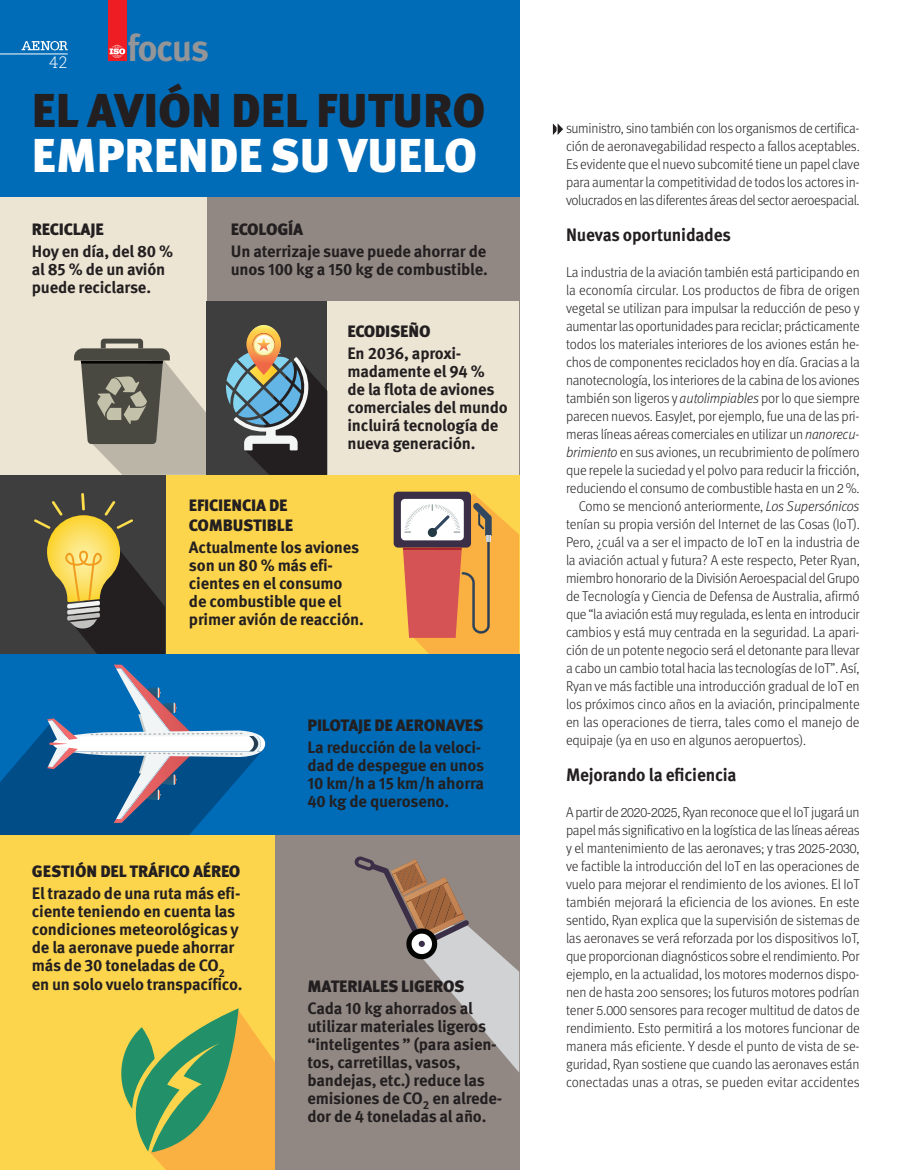
<style>
.page{position:relative;width:915px;height:1170px;background:#fff}
.page>*{position:absolute;margin:0;border:0;box-sizing:border-box;transform-origin:0 0}
.box-h1{font:900 47.4px/45.3px "Meta Pro";color:#231f20}
.Cover_-_Focus{font:700 37.35px "Meta Pro";letter-spacing:-.045em;color:#939598}
.ladillo{font:700 18px "Meta Pro";letter-spacing:-.01em;color:#231f20;scale:.96 1}
.box-h2{font:700 16.5px/18px "Meta Pro";letter-spacing:-.01em;color:#231f20}
.box-h1-2{font:900 16.5px/19.5px "Meta Pro";letter-spacing:-.01em;color:#231f20}
.t1{font:300 16.5px "Caecilia LT Std";color:#fff}
.Texto{font:300 14.25px/18px "Meta Pro";letter-spacing:-.015em;color:#231f20;text-align:justify;scale:.96 1}
.s1{color:#fff}
.s2{font-style:italic}
.s3{font-family:"Helvetica Neue LT Std";font-size:12.75px}
</style>
<div class="page">
<div style="left:0;top:0;width:519px;height:1169px;background:#918883"></div>
<div style="left:0;top:195px;width:206px;height:280px;background:#ece5d4"></div>
<svg style="left:74px;top:338px;width:132px;height:137px"></svg>
<div style="left:0;top:0;width:519px;height:197px;background:#006bb6"></div>
<svg style="left:552px;top:123px;width:11px;height:12px"></svg>
<div style="left:206px;top:301px;width:313px;height:174px;background:#ece5d4"></div>
<div style="left:206px;top:301px;width:121px;height:174px;background:#3e3e3f"></div>
<svg style="left:226px;top:325px;width:101px;height:150px"></svg>
<div style="left:166px;top:475px;width:353px;height:180px;background:#fcd54d"></div>
<div style="left:393px;top:491px;width:78px;height:56px;background:#3a2f46;border-radius:4px"></div>
<div style="left:401px;top:499px;width:62px;height:41px;background:#fff;border-radius:4px"></div>
<svg style="left:403px;top:493px;width:116px;height:162px"></svg>
<hr style="left:403px;top:547px;width:58px;height:3px;background:#ab2630">
<div style="left:0;top:835px;width:276px;height:334px;background:#fcd54d"></div>
<svg style="left:121px;top:1008px;width:154px;height:161px"></svg>
<div style="left:275px;top:835px;width:244px;height:334px;background:#918883"></div>
<svg style="left:354px;top:856px;width:165px;height:216px"></svg>
<div style="left:0;top:475px;width:165px;height:180px;background:#3e3e3f"></div>
<svg style="left:34px;top:493px;width:131px;height:162px"></svg>
<div style="left:0;top:655px;width:519px;height:180px;background:#006bb6"></div>
<hr style="left:0;top:54px;width:68px;height:1px;background:#fff">
<svg style="left:22px;top:41px;width:46px;height:10px"></svg>
<div style="left:108px;top:0;width:18px;height:61px;background:#ee1d23"></div>
<svg style="left:109px;top:44px;width:17px;height:14px"></svg>
<svg style="left:0;top:664px;width:265px;height:171px"></svg>
<p class="t1" style="left:49px;top:53px;width:20px">42</p>
<p class="Cover_-_Focus" style="left:127px;top:18px;width:83px">focus</p>
<p class="box-h1" style="left:32px;top:85px;width:455px">EL AVIÓN DEL FUTURO<br><span class="s1">EMPRENDE SU VUELO</span></p>
<p class="box-h1-2" style="left:32px;top:219px;width:73px">RECICLAJE</p>
<p class="box-h2" style="left:32px;top:241px;width:143px">Hoy en día, del 80 % al 85 % de un avión puede reciclarse.</p>
<p class="box-h1-2" style="left:231px;top:219px;width:74px">ECOLOGÍA</p>
<p class="box-h2" style="left:231px;top:241px;width:258px">Un aterrizaje suave puede ahorrar de unos 100 kg a 150 kg de combustible.</p>
<p class="box-h1-2" style="left:347px;top:320px;width:85px">ECODISEÑO</p>
<p class="box-h2" style="left:347px;top:343px;width:162px">En 2036, aproxi&shy;madamente el 94 %<br>de la flota de aviones comerciales del mundo incluirá tecnología de nueva generación.</p>
<p class="box-h1-2" style="left:189px;top:495px;width:106px">EFICIENCIA DE<br>COMBUSTIBLE</p>
<p class="box-h2" style="left:189px;top:537px;width:176px">Actualmente los aviones son un 80 % más efi&shy;cientes en el consumo de combustible que el primer avión de reacción.</p>
<p class="box-h1-2" style="left:307px;top:714px;width:177px">PILOTAJE DE AERONAVES</p>
<p class="box-h2" style="left:307px;top:737px;width:178px">La reducción de la veloci&shy;dad de despegue en unos<br>10 km/h a 15 km/h ahorra<br>40 kg de queroseno.</p>
<p class="box-h1-2" style="left:32px;top:860px;width:210px">GESTIÓN DEL TRÁFICO AÉREO</p>
<p class="box-h2" style="left:32px;top:883px;width:212px">El trazado de una ruta más efi&shy;ciente teniendo en cuenta las condiciones meteorológicas y de la aeronave puede ahorrar más de 30 toneladas de CO<sub>2 </sub>en un solo vuelo transpacífico.</p>
<p class="box-h1-2" style="left:307px;top:975px;width:158px">MATERIALES LIGEROS</p>
<p class="box-h2" style="left:307px;top:997px;width:196px">Cada 10 kg ahorrados al utilizar materiales ligeros “inteligentes ” (para asien&shy;tos, carretillas, vasos, bandejas, etc.) reduce las emisiones de CO<sub>2</sub> en alrede&shy;dor de 4 toneladas al año.</p>
<p class="Texto" style="left:566px;top:118px;width:307px">suministro, sino también con los organismos de certifica&shy;ción de aeronavegabilidad respecto a fallos aceptables.<br>Es evidente que el nuevo subcomité tiene un papel clave para aumentar la competitividad de todos los actores in&shy;volucrados en las diferentes áreas del sector aeroespacial.</p>
<p class="ladillo" style="left:566px;top:220px;width:173px">Nuevas oportunidades</p>
<p class="Texto" style="left:566px;top:262px;width:307px">La industria de la aviación también está participando en la economía circular. Los productos de fibra de origen vegetal se utilizan para impulsar la reducción de peso y aumentar las oportunidades para reciclar; prácticamente todos los materiales interiores de los aviones están he&shy;chos de componentes reciclados hoy en día. Gracias a la nanotecnología, los interiores de la cabina de los aviones también son ligeros y <span class="s2">autolimpiables</span> por lo que siempre parecen nuevos. EasyJet, por ejemplo, fue una de las pri&shy;meras líneas aéreas comerciales en utilizar un <span class="s2">nanorecu&shy;brimiento</span> en sus aviones, un recubrimiento de polímero que repele la suciedad y el polvo para reducir la fricción, reduciendo el consumo de combustible hasta en un <span class="s3">2</span> %.</p>
<p class="Texto" style="left:566px;top:496px;width:307px;text-indent:13px">Como se mencionó anteriormente, <span class="s2">Los Supersónicos </span>tenían su propia versión del Internet de las Cosas (IoT).<br>Pero, ¿cuál va a ser el impacto de IoT en la industria de la aviación actual y futura? A este respecto, Peter Ryan, miembro honorario de la División Aeroespacial del Grupo de Tecnología y Ciencia de Defensa de Australia, afirmó que “la aviación está muy regulada, es lenta en introducir cambios y está muy centrada en la seguridad. La apari&shy;ción de un potente negocio será el detonante para llevar a cabo un cambio total hacia las tecnologías de IoT”. Así, Ryan ve más factible una introducción gradual de IoT en los próximos cinco años en la aviación, principalmente en las operaciones de tierra, tales como el manejo de equipaje (ya en uso en algunos aeropuertos).</p>
<p class="ladillo" style="left:566px;top:760px;width:179px">Mejorando la eficiencia</p>
<p class="Texto" style="left:566px;top:802px;width:307px">A partir de <span class="s3">2020-2025</span>, Ryan reconoce que el IoT jugará un papel más significativo en la logística de las líneas aéreas y el mantenimiento de las aeronaves; y tras <span class="s3">2025-2030</span>, ve factible la introducción del IoT en las operaciones de vuelo para mejorar el rendimiento de los aviones. El IoT también mejorará la eficiencia de los aviones. En este sentido, Ryan explica que la supervisión de sistemas de las aeronaves se verá reforzada por los dispositivos IoT, que proporcionan diagnósticos sobre el rendimiento. Por ejemplo, en la actualidad, los motores modernos dispo&shy;nen de hasta 200 sensores; los futuros motores podrían tener <span class="s3">5.000</span> sensores para recoger multitud de datos de rendimiento. Esto permitirá a los motores funcionar de manera más eficiente. Y desde el punto de vista de se&shy;guridad, Ryan sostiene que cuando las aeronaves están conectadas unas a otras, se pueden evitar accidentes</p>
</div>
